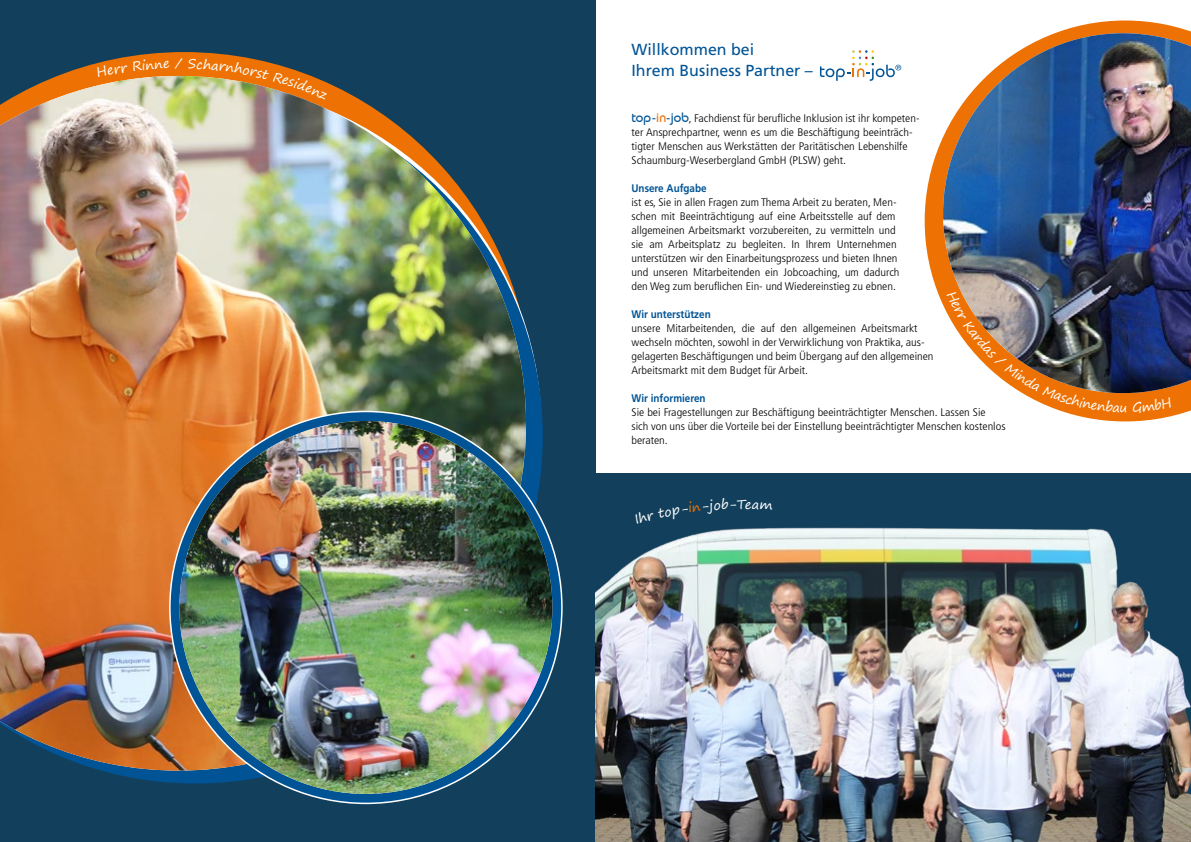
<style>
.page{position:relative;width:1191px;height:842px;background:#fff}
.page>*{position:absolute;margin:0;border:0;box-sizing:border-box;transform-origin:0 0}
.t1{font:16px/21px "Frutiger LT Pro";color:#005496}
.t2{font:13px "Segoe Print";color:#fff}
.t3{font:300 condensed 11px/14px "Frutiger LT Pro";color:#000;scale:1.1 1}
.t4{font:700 11px "Frutiger LT Pro";color:#005496;scale:.9 1}
.s1{font-family:"Bimini Normal";font-weight:400;font-stretch:normal;font-size:13.5px;color:#005496}
.s2{font-family:"Bimini Normal";font-weight:400;font-stretch:normal;font-size:13.5px;color:#ee7203}
</style>
<div class="page">
<div style="left:0;top:0;width:595px;height:842px;background:#12405c"></div>
<svg style="left:924px;top:21px;width:267px;height:400px"></svg>
<svg style="left:103px;top:327px;width:440px;height:456px"></svg>
<img style="left:0;top:76px;width:526px;height:695px">
<svg style="left:170px;top:411px;width:392px;height:392px;background:#18639e"></svg>
<img style="left:179px;top:421px;width:373px;height:373px;border-radius:186px">
<img style="left:943px;top:33px;width:248px;height:360px">
<img style="left:595px;top:451px;width:596px;height:391px">
<svg style="left:820px;top:50px;width:81px;height:31px"></svg>
<img style="left:946px;top:291px;width:173px;height:121px">
<svg style="left:1132px;top:397px;width:39px;height:16px"></svg>
<div style="left:634px;top:498px;width:102px;height:26px;background:#12405c"></div>
<svg style="left:745px;top:502px;width:28px;height:8px"></svg>
<svg style="left:96px;top:59px;width:73px;height:19px"></svg>
<img style="left:188px;top:58px;width:139px;height:42px">
<p class="t2" style="left:175px;top:52px;width:9px">/</p>
<h1 class="t1" style="left:631px;top:39px;width:183px">Willkommen bei<br>Ihrem Business Partner –</h1>
<p class="t3" style="left:631px;top:112px;width:263px"><span class="s1">top-</span><span class="s2">in</span><span class="s1">-job</span>, Fachdienst für berufliche Inklusion ist ihr kompeten&shy;ter Ansprechpartner, wenn es um die Beschäftigung beeinträch&shy;tigter Menschen aus Werkstätten der Paritätischen Lebenshilfe Schaumburg-Weserbergland GmbH (PLSW) geht.</p>
<p class="t4" style="left:631px;top:182px;width:85px">Unsere Aufgabe</p>
<p class="t3" style="left:631px;top:196px;width:245px">ist es, Sie in allen Fragen zum Thema Arbeit zu beraten, Men&shy;schen mit Beeinträchtigung auf eine Arbeitsstelle auf dem allgemeinen Arbeitsmarkt vorzubereiten, zu vermitteln und sie am Arbeitsplatz zu begleiten. In Ihrem Unternehmen unterstützen wir den Einarbeitungsprozess und bieten Ihnen und unseren Mitarbeitenden ein Jobcoaching, um dadurch den Weg zum beruflichen Ein- und Wiedereinstieg zu ebnen.</p>
<p class="t4" style="left:631px;top:308px;width:90px">Wir unterstützen</p>
<p class="t3" style="left:631px;top:322px;width:276px">unsere Mitarbeitenden, die auf den allgemeinen Arbeitsmarkt wechseln möchten, sowohl in der Verwirklichung von Praktika, aus&shy;gelagerten Beschäftigungen und beim Übergang auf den allgemeinen Arbeitsmarkt mit dem Budget für Arbeit.</p>
<p class="t4" style="left:631px;top:392px;width:84px">Wir informieren</p>
<p class="t3" style="left:631px;top:406px;width:342px">Sie bei Fragestellungen zur Beschäftigung beeinträchtigter Menschen. Lassen Sie<br>sich von uns über die Vorteile bei der Einstellung beeinträchtigter Menschen kostenlos beraten.</p>
<p class="t2" style="left:737px;top:492px;width:10px">T</p>
<p class="t2" style="left:1119px;top:396px;width:10px">u</p>
</div>
